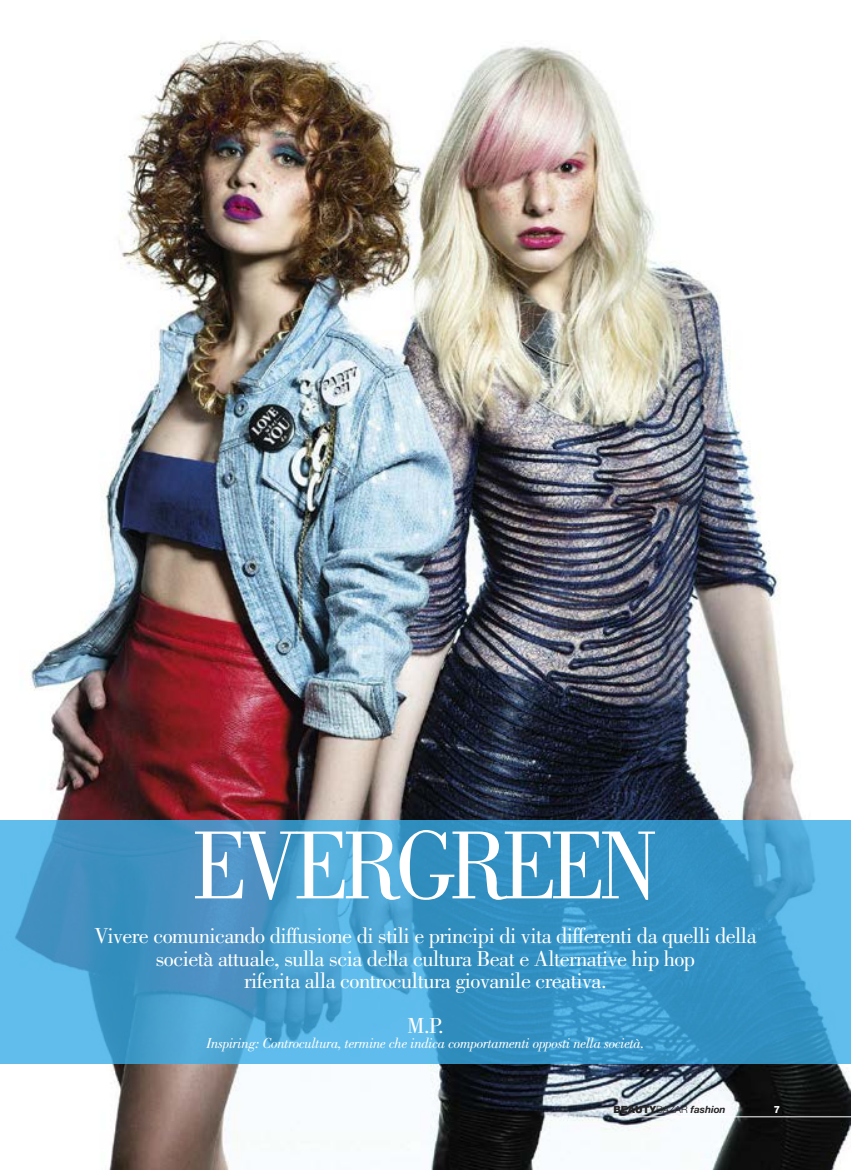
<style>
.page{position:relative;width:851px;height:1170px;background:#fff}
.page>*{position:absolute;margin:0;border:0;box-sizing:border-box;transform-origin:0 0}
.t1{font:100px "Bodoni Std";letter-spacing:-.075em;color:#fff;scale:.9 1}
.t2{font:22.5px/22.5px "Bodoni Std";letter-spacing:-.025em;color:#fff;text-align:center}
.t3{font:italic 15px "Bodoni Std";letter-spacing:-.025em;color:#fff}
.t4{font:italic 700 10px "Helvetica Neue LT Std";color:#272526}
.t5{font:800 10px "Helvetica Neue LT Std";color:#fff}
.s1{font-weight:900;font-style:normal}
.s2{font-weight:300;font-style:normal}
</style>
<div class="page">
<img style="left:0;top:40px;width:850px;height:1129px">
<hr style="left:613px;top:1116px;width:237px;height:1px;background:#fff">
<div style="left:0;top:820px;width:850px;height:243px;background:#39ade8;opacity:.8"></div>
<h1 class="t1" style="left:192px;top:828px;width:519px">EVERGREEN</h1>
<p class="t2" style="left:94px;top:926px;width:663px">Vivere comunicando diffusione di stili e principi di vita differenti da quelli della società attuale, sulla scia della cultura Beat e Alternative hip hop<br>riferita alla controcultura giovanile creativa.</p>
<p class="t2" style="left:407px;top:1016px;width:38px">M.P.</p>
<p class="t3" style="left:206px;top:1037px;width:439px">Inspiring: Controcultura, termine che indica comportamenti opposti nella società.</p>
<p class="t4" style="left:613px;top:1106px;width:114px"><span class="s1">BEAUTY</span><span class="s2">BAZAR</span> fashion</p>
<p class="t5" style="left:773px;top:1106px;width:8px">7</p>
</div>
